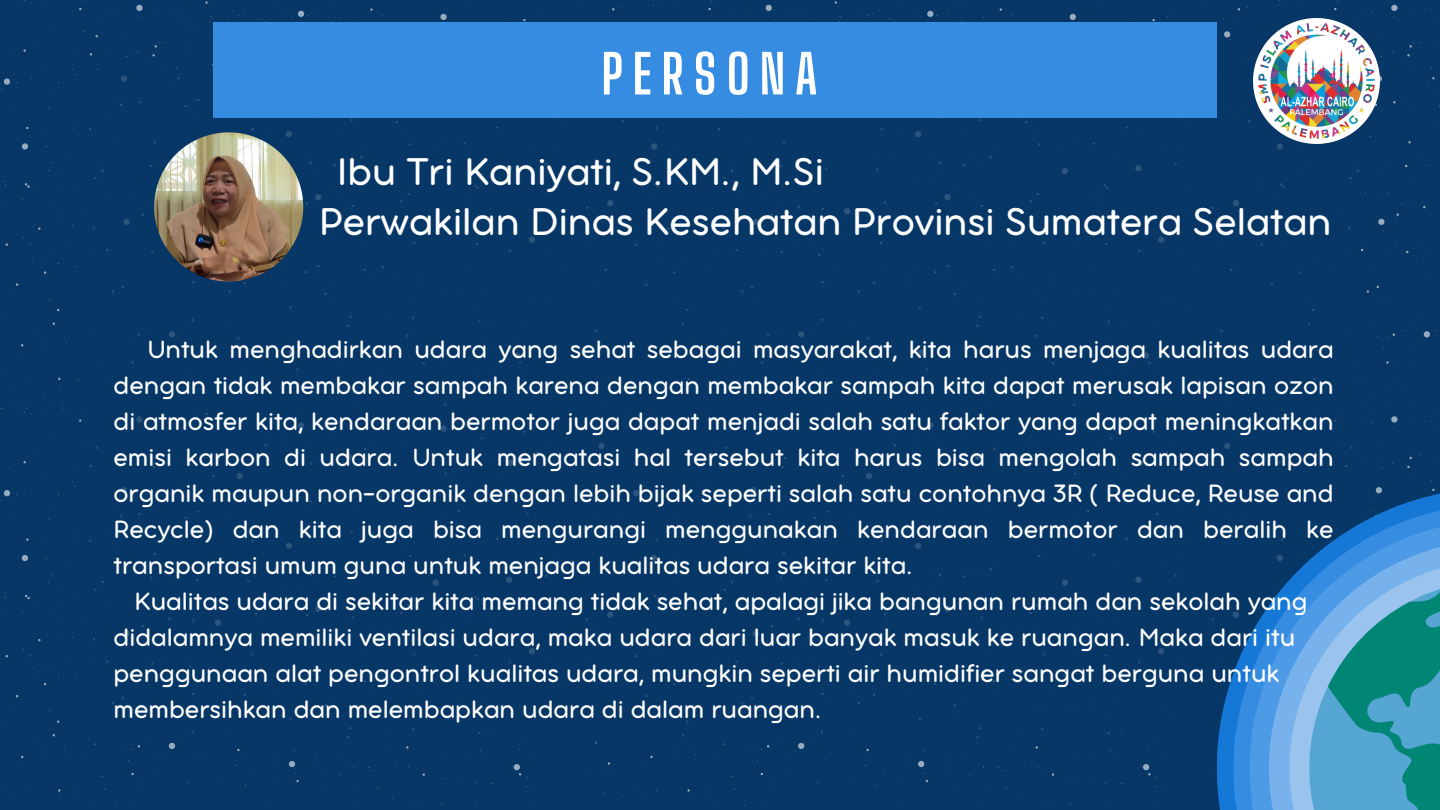
<style>
.page{position:relative;width:1440px;height:810px;background:#063766}
.page>*{position:absolute;margin:0;border:0;box-sizing:border-box;transform-origin:0 0}
.t1{font:700 53.2px "Big Shoulders Display";letter-spacing:.185em;color:#fff}
.t2{font:42px "Aristotelica Pro Tx";color:#fff}
.t3{font:27.2px/36px "Aristotelica Pro Tx";color:#fff;text-align:justify}
</style>
<div class="page">
<svg style="left:22px;top:143px;width:6px;height:7px"></svg>
<svg style="left:1px;top:78px;width:16px;height:12px"></svg>
<svg style="left:136px;top:5px;width:7px;height:12px"></svg>
<svg style="left:298px;top:11px;width:11px;height:6px"></svg>
<svg style="left:440px;top:14px;width:7px;height:6px"></svg>
<svg style="left:25px;top:183px;width:8px;height:8px"></svg>
<svg style="left:798px;top:743px;width:6px;height:6px"></svg>
<svg style="left:1142px;top:759px;width:19px;height:19px"></svg>
<svg style="left:918px;top:761px;width:12px;height:21px"></svg>
<svg style="left:1391px;top:416px;width:11px;height:17px"></svg>
<svg style="left:766px;top:5px;width:7px;height:12px"></svg>
<svg style="left:927px;top:11px;width:12px;height:6px"></svg>
<svg style="left:1069px;top:14px;width:7px;height:6px"></svg>
<svg style="left:1218px;top:31px;width:12px;height:9px"></svg>
<svg style="left:1377px;top:216px;width:7px;height:9px"></svg>
<svg style="left:1424px;top:331px;width:6px;height:6px"></svg>
<svg style="left:1391px;top:5px;width:7px;height:12px"></svg>
<svg style="left:1379px;top:76px;width:3px;height:12px"></svg>
<svg style="left:1367px;top:286px;width:18px;height:13px"></svg>
<svg style="left:22px;top:555px;width:6px;height:6px"></svg>
<svg style="left:1px;top:490px;width:16px;height:11px"></svg>
<svg style="left:169px;top:743px;width:6px;height:6px"></svg>
<svg style="left:512px;top:764px;width:9px;height:11px"></svg>
<svg style="left:289px;top:761px;width:12px;height:21px"></svg>
<svg style="left:25px;top:595px;width:8px;height:8px"></svg>
<div style="left:214px;top:22px;width:1003px;height:96px;background:#358ce1"></div>
<svg style="left:1217px;top:488px;width:223px;height:322px"></svg>
<svg style="left:1233px;top:504px;width:207px;height:306px"></svg>
<svg style="left:1250px;top:520px;width:190px;height:12px"></svg>
<svg style="left:1248px;top:532px;width:192px;height:278px"></svg>
<svg style="left:1313px;top:577px;width:127px;height:233px;background:#409db7"></svg>
<img style="left:154px;top:132px;width:149px;height:150px">
<img style="left:1254px;top:18px;width:125px;height:126px">
<p class="t1" style="left:601px;top:42px;width:217px">PERSONA</p>
<p class="t2" style="left:337px;top:158px;width:488px">Ibu Tri Kaniyati, S.KM., M.Si</p>
<p class="t2" style="left:319px;top:208px;width:1014px">Perwakilan Dinas Kesehatan Provinsi Sumatera Selatan</p>
<p class="t3" style="left:114px;top:334px;width:1222px;text-indent:34px">Untuk menghadirkan udara yang sehat sebagai masyarakat, kita harus menjaga kualitas udara dengan tidak membakar sampah karena dengan membakar sampah kita dapat merusak lapisan ozon di atmosfer kita, kendaraan bermotor juga dapat menjadi salah satu faktor yang dapat meningkatkan emisi karbon di udara. Untuk mengatasi hal tersebut kita harus bisa mengolah sampah sampah organik maupun non-organik dengan lebih bijak seperti salah satu contohnya 3R ( Reduce, Reuse and Recycle) dan kita juga bisa mengurangi menggunakan kendaraan bermotor dan beralih ke transportasi umum guna untuk menjaga kualitas udara sekitar kita.</p>
<p class="t3" style="left:114px;top:586px;width:1196px;text-align:left;text-indent:21px">Kualitas udara di sekitar kita memang tidak sehat, apalagi jika bangunan rumah dan sekolah yang didalamnya memiliki ventilasi udara, maka udara dari luar banyak masuk ke ruangan. Maka dari itu penggunaan alat pengontrol kualitas udara, mungkin seperti air humidifier sangat berguna untuk membersihkan dan melembapkan udara di dalam ruangan.</p>
</div>
